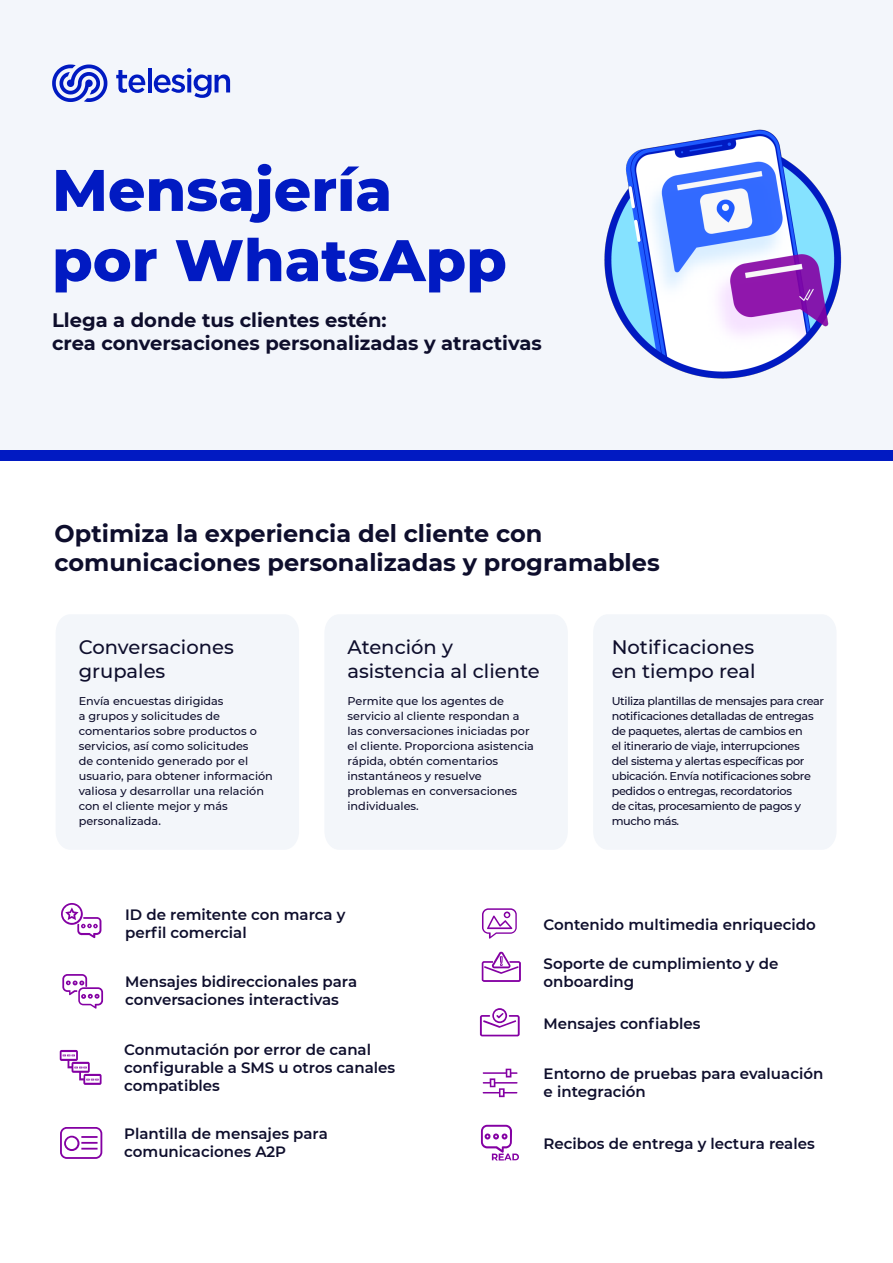
<style>
.page{position:relative;width:893px;height:1263px;background:#fff}
.page>*{position:absolute;margin:0;border:0;box-sizing:border-box;transform-origin:0 0}
.Benefit_Body{font:800 58.5px/70.2px "Montserrat";color:#011ac2}
.Benefit_Body-2{font:700 24px/28.8px "Montserrat";color:#0e0e2c}
.Benefit_Body-3{font:500 19.5px/23.4px "Montserrat";color:#0e0e2c}
.t1{font:700 19.5px/23.4px "Montserrat";color:#0e0e2c}
.Benefit_Body-4{font:600 15px/18px "Montserrat";color:#0e0e2c}
.Benefit_Body-5{font:500 11.25px/15px "Montserrat";color:#0e0e2c}
.Benefit_Body-6{font:500 11.25px/15px "Montserrat";letter-spacing:-.03em;color:#0e0e2c}
</style>
<div class="page">
<div style="left:0;top:0;width:893px;height:450px;background:#f3f6fb"></div>
<div style="left:0;top:450px;width:893px;height:10px;background:#011ac2"></div>
<svg style="left:116px;top:70px;width:29px;height:23px"></svg>
<hr style="left:148px;top:68px;width:4px;height:24px;background:#001ac2">
<svg style="left:154px;top:68px;width:76px;height:30px"></svg>
<svg style="left:52px;top:65px;width:55px;height:37px"></svg>
<img style="left:604px;top:129px;width:238px;height:250px">
<div style="left:325px;top:615px;width:243px;height:234px;background:#f3f6fa"></div>
<div style="left:56px;top:615px;width:243px;height:234px;background:#f3f6fa"></div>
<div style="left:593px;top:615px;width:243px;height:234px;background:#f3f6fa"></div>
<svg style="left:60px;top:1127px;width:42px;height:32px"></svg>
<svg style="left:60px;top:1050px;width:42px;height:35px"></svg>
<svg style="left:62px;top:974px;width:41px;height:34px"></svg>
<svg style="left:61px;top:903px;width:40px;height:35px"></svg>
<svg style="left:482px;top:908px;width:35px;height:31px"></svg>
<svg style="left:482px;top:951px;width:39px;height:31px"></svg>
<svg style="left:480px;top:1008px;width:40px;height:28px"></svg>
<svg style="left:483px;top:1069px;width:35px;height:28px"></svg>
<svg style="left:481px;top:1125px;width:38px;height:35px"></svg>
<p class="Benefit_Body" style="left:52px;top:152px;width:456px">Mensajería por WhatsApp</p>
<p class="t1" style="left:52px;top:307px;width:491px">Llega a donde tus clientes estén:<br>crea conversaciones personalizadas y atractivas</p>
<p class="Benefit_Body-2" style="left:55px;top:518px;width:607px">Optimiza la experiencia del cliente con comunicaciones personalizadas y programables</p>
<p class="Benefit_Body-3" style="left:79px;top:635px;width:157px">Conversaciones grupales</p>
<p class="Benefit_Body-5" style="left:79px;top:693px;width:196px">Envía encuestas dirigidas<br>a grupos y solicitudes de comentarios sobre productos o servicios, así como solicitudes<br>de contenido generado por el usuario, para obtener información valiosa y desarrollar una relación con el cliente mejor y más personalizada.</p>
<p class="Benefit_Body-3" style="left:347px;top:635px;width:194px">Atención y asistencia al cliente</p>
<p class="Benefit_Body-5" style="left:347px;top:693px;width:188px">Permite que los agentes de servicio al cliente respondan a las conversaciones iniciadas por el cliente. Proporciona asistencia rápida, obtén comentarios instantáneos y resuelve problemas en conversaciones individuales.</p>
<p class="Benefit_Body-3" style="left:612px;top:635px;width:145px">Notificaciones en tiempo real</p>
<p class="Benefit_Body-6" style="left:612px;top:693px;width:214px">Utiliza plantillas de mensajes para crear notificaciones detalladas de entregas de paquetes, alertas de cambios en<br>el itinerario de viaje, interrupciones<br>del sistema y alertas específicas por ubicación. Envía notificaciones sobre pedidos o entregas, recordatorios<br>de citas, procesamiento de pagos y mucho más.</p>
<p class="Benefit_Body-4" style="left:125px;top:905px;width:222px">ID de remitente con marca y perfil comercial</p>
<p class="Benefit_Body-4" style="left:125px;top:972px;width:233px">Mensajes bidireccionales para conversaciones interactivas</p>
<p class="Benefit_Body-4" style="left:124px;top:1040px;width:272px">Conmutación por error de canal configurable a SMS u otros canales compatibles</p>
<p class="Benefit_Body-4" style="left:124px;top:1124px;width:205px">Plantilla de mensajes para comunicaciones A2P</p>
<p class="Benefit_Body-4" style="left:544px;top:915px;width:274px">Contenido multimedia enriquecido</p>
<p class="Benefit_Body-4" style="left:544px;top:953px;width:236px">Soporte de cumplimiento y de onboarding</p>
<p class="Benefit_Body-4" style="left:544px;top:1014px;width:158px">Mensajes confiables</p>
<p class="Benefit_Body-4" style="left:544px;top:1064px;width:281px">Entorno de pruebas para evaluación e integración</p>
<p class="Benefit_Body-4" style="left:544px;top:1134px;width:273px">Recibos de entrega y lectura reales</p>
</div>
